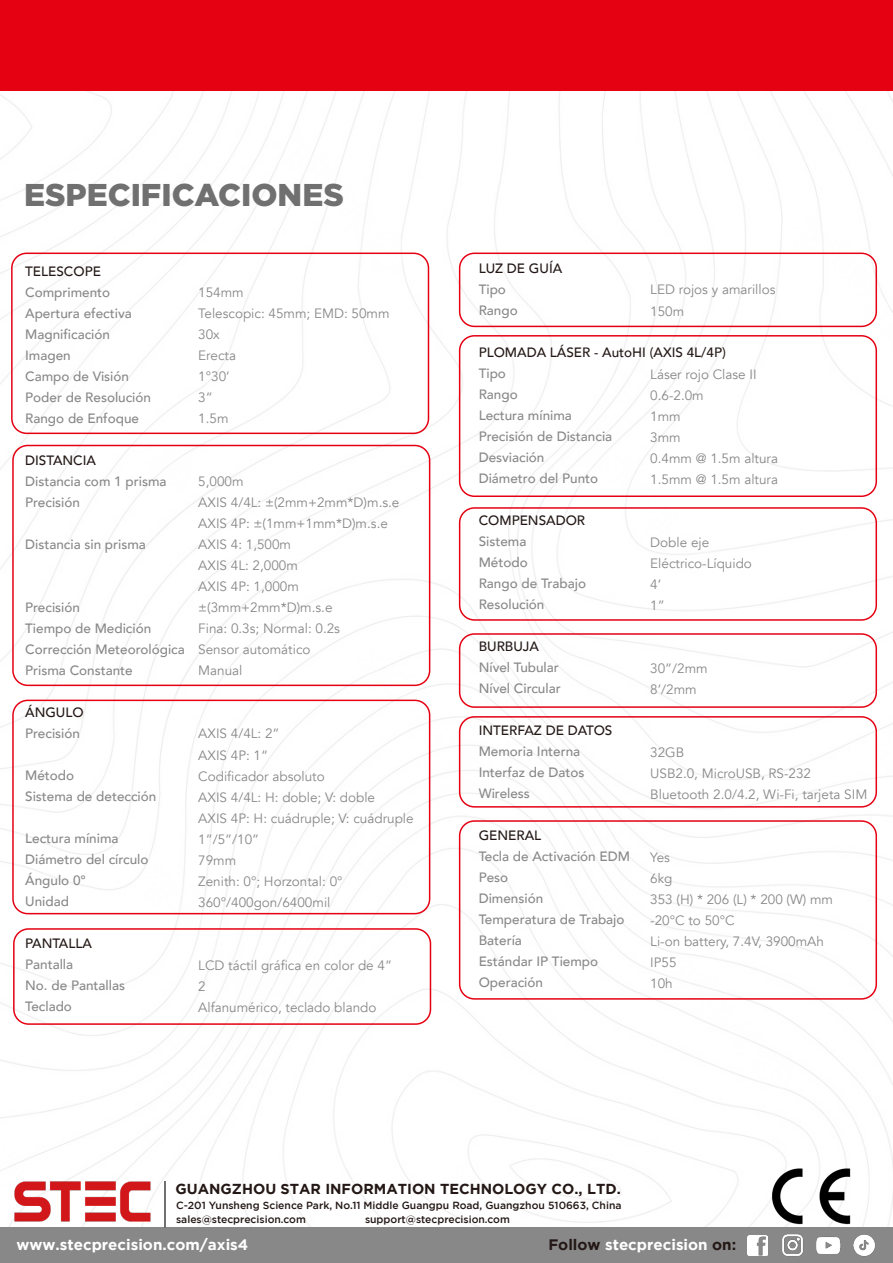
<style>
.page{position:relative;width:893px;height:1263px;background:#fff}
.page>*{position:absolute;margin:0;border:0;box-sizing:border-box;transform-origin:0 0}
.t1{font:900 31.5px "Gotham";color:#717071}
.t2{font:700 15.15px "Gotham";color:#fff}
.t3{font:700 14.4px "Gotham";color:#231815}
.t4{font:13.5px/21px "Avenir";color:#888}
.t5{font:500 13.5px/21px "Avenir";color:#888}
.t6{font:500 13.5px "Avenir";color:#231815}
.t7{font:500 10.35px/14.1px "Gotham";color:#231815}
.s1{color:#231815}
</style>
<div class="page">
<img style="left:0;top:91px;width:892px;height:1136px">
<div style="left:0;top:0;width:893px;height:91px;background:#e50012"></div>
<div style="left:0;top:1227px;width:893px;height:36px;background:#888"></div>
<img style="left:759px;top:1157px;width:103px;height:70px">
<div style="left:11px;top:253px;width:418px;height:181px;border:2px solid #e50012;border-radius:15px"></div>
<div style="left:12px;top:445px;width:418px;height:241px;border:2px solid #e50012;border-radius:15px"></div>
<div style="left:12px;top:700px;width:418px;height:214px;border:2px solid #e50012;border-radius:15px"></div>
<div style="left:13px;top:928px;width:418px;height:97px;border:2px solid #e50012;border-radius:15px"></div>
<div style="left:459px;top:335px;width:418px;height:162px;border:2px solid #e50012;border-radius:15px"></div>
<div style="left:459px;top:507px;width:418px;height:114px;border:2px solid #e50012;border-radius:15px"></div>
<div style="left:459px;top:633px;width:418px;height:75px;border:2px solid #e50012;border-radius:15px"></div>
<div style="left:459px;top:820px;width:418px;height:180px;border:2px solid #e50012;border-radius:15px"></div>
<div style="left:459px;top:716px;width:418px;height:92px;border:2px solid #e50012;border-radius:15px"></div>
<hr style="left:164px;top:1181px;width:2px;height:47px;background:#717071">
<img style="left:12px;top:1178px;width:143px;height:47px">
<div style="left:459px;top:253px;width:418px;height:74px;border:2px solid #e50012;border-radius:15px"></div>
<img style="left:782px;top:1234px;width:21px;height:22px">
<img style="left:817px;top:1237px;width:23px;height:16px">
<img style="left:747px;top:1235px;width:20px;height:20px">
<img style="left:853px;top:1234px;width:22px;height:22px">
<h1 class="t1" style="left:24px;top:177px;width:321px">ESPECIFICACIONES</h1>
<p class="t6" style="left:25px;top:260px;width:77px">TELESCOPE</p>
<p class="t5" style="left:25px;top:281px;width:127px">Comprimento<br>Apertura efectiva<br>Magnificación<br>Imagen<br>Campo de Visión<br>Poder de Resolución<br>Rango de Enfoque</p>
<p class="t6" style="left:25px;top:449px;width:72px">DISTANCIA</p>
<p class="t5" style="left:25px;top:470px;width:143px">Distancia com 1 prisma<br>Precisión</p>
<p class="t5" style="left:25px;top:533px;width:122px">Distancia sin prisma</p>
<p class="t5" style="left:25px;top:596px;width:161px">Precisión<br>Tiempo de Medición<br>Corrección Meteorológica<br>Prisma Constante</p>
<p class="t6" style="left:25px;top:701px;width:60px">ÁNGULO</p>
<p class="t5" style="left:25px;top:722px;width:56px">Precisión</p>
<p class="t5" style="left:25px;top:764px;width:133px">Método<br>Sistema de detección</p>
<p class="t5" style="left:25px;top:827px;width:125px">Lectura mínima<br>Diámetro del círculo<br>Ángulo 0°<br>Unidad</p>
<p class="t6" style="left:25px;top:932px;width:68px">PANTALLA</p>
<p class="t5" style="left:25px;top:953px;width:101px">Pantalla<br>No. de Pantallas<br>Teclado</p>
<p class="t4" style="left:198px;top:282px;width:193px">154mm<br>Telescopic: 45mm; EMD: 50mm<br>30x<br>Erecta<br>1°30’<br>3”<br>1.5m</p>
<p class="t4" style="left:198px;top:471px;width:203px">5,000m<br>AXIS 4/4L: ±(2mm+2mm*D)m.s.e<br>AXIS 4P: ±(1mm+1mm*D)m.s.e<br>AXIS 4: 1,500m<br>AXIS 4L: 2,000m<br>AXIS 4P: 1,000m ±(3mm+2mm*D)m.s.e<br>Fina: 0.3s; Normal: 0.2s<br>Sensor automático<br>Manual</p>
<p class="t4" style="left:198px;top:723px;width:217px">AXIS 4/4L: 2”<br>AXIS 4P: 1“<br>Codificador absoluto<br>AXIS 4/4L: H: doble; V: doble<br>AXIS 4P: H: cuádruple; V: cuádruple<br>1”/5”/10”<br>79mm<br>Zenith: 0°; Horzontal: 0°<br>360°/400gon/6400mil</p>
<p class="t4" style="left:198px;top:955px;width:195px">LCD táctil gráfica en color de 4”<br>2<br>Alfanumérico, teclado blando</p>
<p class="t6" style="left:479px;top:257px;width:85px">LUZ DE GUÍA</p>
<p class="t5" style="left:479px;top:278px;width:41px">Tipo<br>Rango</p>
<p class="t6" style="left:479px;top:341px;width:249px">PLOMADA LÁSER - AutoHI (AXIS 4L/4P)</p>
<p class="t5" style="left:479px;top:362px;width:135px">Tipo<br>Rango<br>Lectura mínima<br>Precisión de Distancia<br>Desviación<br>Diámetro del Punto</p>
<p class="t6" style="left:479px;top:509px;width:108px">COMPENSADOR</p>
<p class="t5" style="left:479px;top:530px;width:109px">Sistema<br>Método<br>Rango de Trabajo<br>Resolución</p>
<p class="t6" style="left:479px;top:635px;width:62px">BURBUJA</p>
<p class="t5" style="left:479px;top:656px;width:83px">Nível Tubular<br>Nível Circular</p>
<p class="t6" style="left:479px;top:719px;width:135px">INTERFAZ DE DATOS</p>
<p class="t5" style="left:479px;top:740px;width:107px">Memoria Interna<br>Interfaz de Datos<br>Wireless</p>
<p class="t6" style="left:479px;top:824px;width:64px">GENERAL</p>
<p class="t5" style="left:479px;top:845px;width:153px">Tecla de Activación EDM<br>Peso<br>Dimensión<br>Temperatura de Trabajo<br>Batería<br>Estándar IP Tiempo<br>Operación</p>
<p class="t4" style="left:650px;top:280px;width:127px">LED rojos y amarillos<br>150m</p>
<p class="t4" style="left:650px;top:364px;width:129px">Láser rojo Clase II<br>0.6-2.0m<br>1mm<br>3mm<br>0.4mm @ 1.5m altura<br>1.5mm @ 1.5m altura</p>
<p class="t4" style="left:650px;top:532px;width:103px">Doble eje<br>Eléctrico-Líquido<br>4’<br>1”</p>
<p class="t4" style="left:650px;top:658px;width:59px">30”/2mm<br>8’/2mm</p>
<p class="t4" style="left:650px;top:742px;width:219px">32GB<br>USB2.0, MicroUSB, RS-232<br>Bluetooth 2.0/4.2, Wi-Fi, tarjeta SIM</p>
<p class="t4" style="left:650px;top:847px;width:184px">Yes<br>6kg<br>353 (H) * 206 (L) * 200 (W) mm -20°C to 50°C<br>Li-on battery, 7.4V, 3900mAh<br>IP55<br>10h</p>
<p class="t3" style="left:175px;top:1180px;width:447px">GUANGZHOU STAR INFORMATION TECHNOLOGY CO., LTD.</p>
<p class="t7" style="left:176px;top:1197px;width:447px">C-201 Yunsheng Science Park, No.11 Middle Guangpu Road, Guangzhou 510663, China sales@stecprecision.com</p>
<p class="t7" style="left:365px;top:1212px;width:146px">support@stecprecision.com</p>
<p class="t2" style="left:16px;top:1235px;width:233px">www.stecprecision.com/axis4</p>
<p class="t2" style="left:548px;top:1235px;width:189px"><span class="s1">Follow</span> stecprecision <span class="s1">on:</span></p>
</div>
